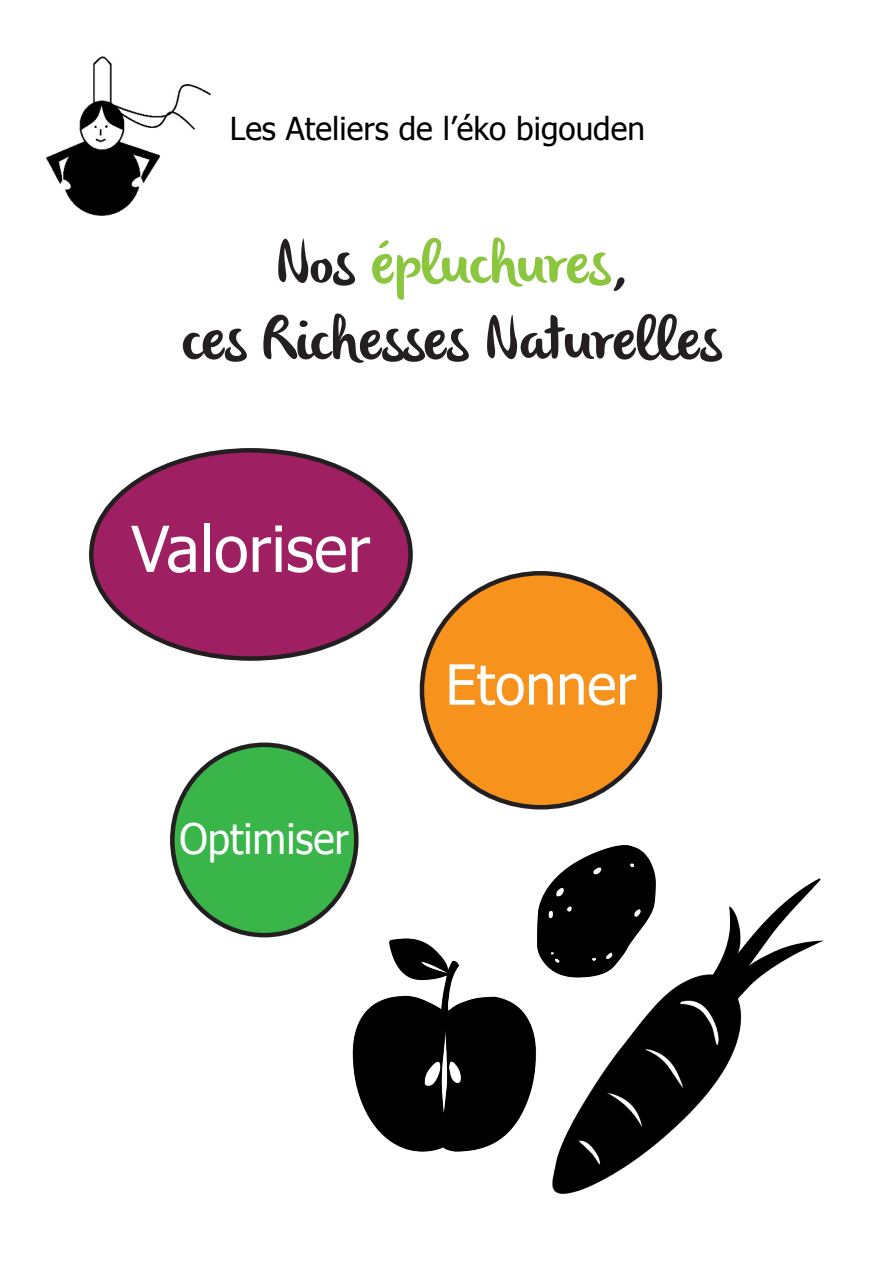
<style>
.page{position:relative;width:893px;height:1263px;background:#fff}
.page>*{position:absolute;margin:0;border:0;box-sizing:border-box;transform-origin:0 0}
.t1{font:63.45px "Tahoma";color:#fff}
.t2{font:59.55px/76.2px "olivier";color:#231f20;text-align:center}
.t3{font:55.5px "Tahoma";color:#fff}
.t4{font:41.85px "Tahoma";color:#fff;scale:.96 1}
.t5{font:31.65px "Tahoma";color:#000}
.s1{font-size:63.45px}
.s2{color:#8bc63e}
</style>
<div class="page">
<img style="left:537px;top:845px;width:116px;height:88px">
<img style="left:352px;top:933px;width:190px;height:219px">
<img style="left:542px;top:868px;width:282px;height:326px">
<img style="left:46px;top:56px;width:165px;height:159px">
<div style="left:91px;top:450px;width:320px;height:208px;background:#9e1f62;border-radius:50%"></div>
<div style="left:172px;top:745px;width:184px;height:190px;background:#3ab54a;border-radius:50%"></div>
<div style="left:170px;top:742px;width:189px;height:195px;border:4px solid #231f20;border-radius:50%"></div>
<div style="left:422px;top:573px;width:238px;height:234px;background:#f7931d;border-radius:50%"></div>
<p class="t5" style="left:230px;top:107px;width:417px">Les Ateliers de l’éko bigouden</p>
<p class="t2" style="left:183px;top:230px;width:541px"><span class="s1">N</span>os <span class="s2">épluchures</span>,<br>ces <span class="s1">R</span>ichesses <span class="s1">N</span>aturelles</p>
<p class="t1" style="left:131px;top:506px;width:241px">Valoriser</p>
<p class="t4" style="left:180px;top:810px;width:178px">Optimiser</p>
<p class="t3" style="left:445px;top:647px;width:192px">Etonner</p>
</div>
